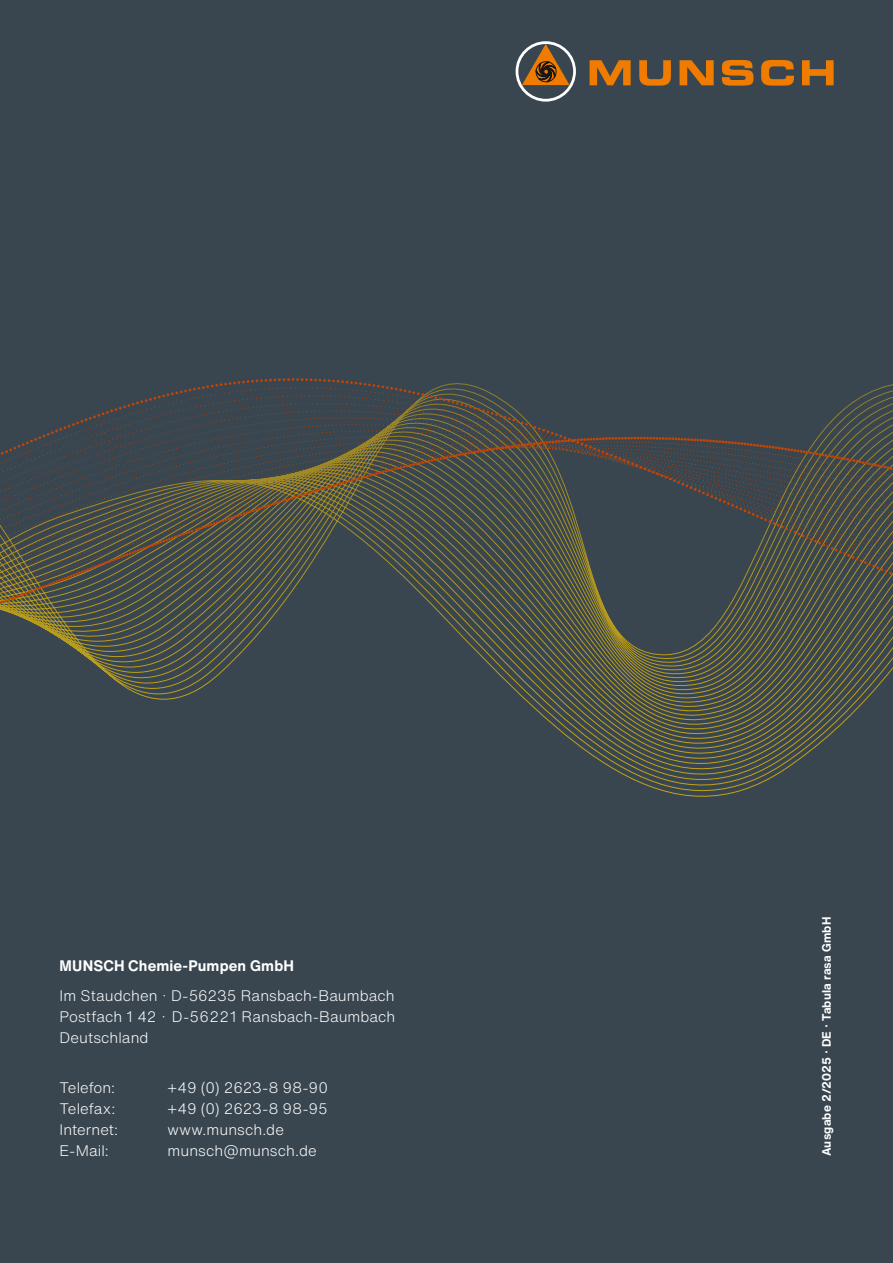
<style>
.page{position:relative;width:893px;height:1263px;background:#394650}
.page>*{position:absolute;margin:0;border:0;box-sizing:border-box;transform-origin:0 0}
.t1{font:300 15px/21px "Helvetica Now Text";letter-spacing:.005em;color:#fff;text-align:justify}
.t2{font:700 15px "Helvetica Now Text";letter-spacing:.01em;color:#fff}
.t3{font:700 12px "Helvetica Now Text";letter-spacing:.015em;color:#fff}
</style>
<div class="page">
<svg style="left:590px;top:60px;width:41px;height:25px"></svg>
<svg style="left:639px;top:60px;width:32px;height:26px"></svg>
<svg style="left:679px;top:60px;width:35px;height:25px"></svg>
<svg style="left:722px;top:60px;width:31px;height:26px"></svg>
<svg style="left:761px;top:60px;width:33px;height:26px"></svg>
<svg style="left:802px;top:60px;width:32px;height:25px"></svg>
<div style="left:516px;top:41px;width:60px;height:61px;border:3px solid #fff;border-radius:50%"></div>
<svg style="left:522px;top:44px;width:48px;height:41px"></svg>
<svg style="left:583px;top:749px;width:230px;height:48px"></svg>
<svg style="left:193px;top:623px;width:700px;height:30px"></svg>
<svg style="left:33px;top:623px;width:160px;height:77px"></svg>
<svg style="left:0;top:378px;width:893px;height:245px"></svg>
<p class="t2" style="left:60px;top:954px;width:236px">MUNSCH Chemie-Pumpen GmbH</p>
<p class="t1" style="left:60px;top:984px;width:337px">Im Staudchen · D-56235 Ransbach-Baumbach Postfach 1 42 · D-56221 Ransbach-Baumbach Deutschland</p>
<p class="t1" style="left:60px;top:1077px;width:57px">Telefon:</p>
<p class="t1" style="left:168px;top:1077px;width:162px">+49 (0) 2623-8 98-90</p>
<p class="t1" style="left:60px;top:1098px;width:57px">Telefax:</p>
<p class="t1" style="left:168px;top:1098px;width:162px">+49 (0) 2623-8 98-95</p>
<p class="t1" style="left:60px;top:1119px;width:60px">Internet:</p>
<p class="t1" style="left:168px;top:1119px;width:118px">www.munsch.de</p>
<p class="t1" style="left:60px;top:1140px;width:51px">E-Mail:</p>
<p class="t1" style="left:168px;top:1140px;width:151px">munsch@munsch.de</p>
<p class="t3" style="left:817px;top:1156px;width:241px;rotate:-90deg">Ausgabe 2/2025 · DE · Tabula rasa GmbH</p>
</div>
